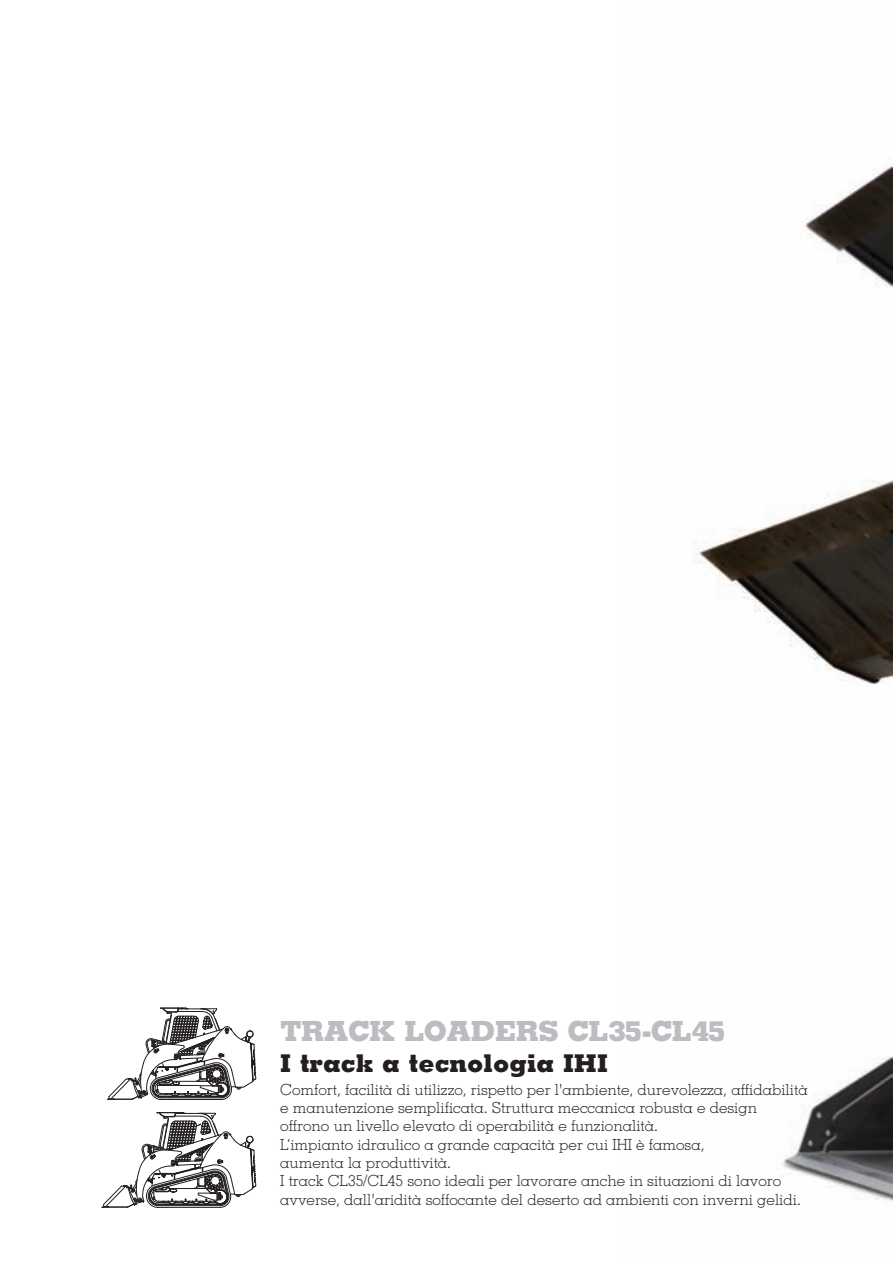
<style>
.page{position:relative;width:893px;height:1263px;background:#fff}
.page>*{position:absolute;margin:0;border:0;box-sizing:border-box;transform-origin:0 0}
.t1{font:800 27.75px "Memphis";letter-spacing:-.02em;color:#bcbdc0}
.t2{font:800 24.45px "Memphis";color:#231f20}
.t3{font:300 15.3px/18.3px "Memphis";color:#231f20}
</style>
<div class="page">
<img style="left:693px;top:165px;width:200px;height:1036px">
<svg style="left:107px;top:1008px;width:150px;height:92px"></svg>
<svg style="left:101px;top:1112px;width:156px;height:96px"></svg>
<h1 class="t1" style="left:280px;top:1021px;width:447px">TRACK LOADERS CL35-CL45</h1>
<h2 class="t2" style="left:280px;top:1054px;width:329px">I track a tecnologia IHI</h2>
<p class="t3" style="left:280px;top:1081px;width:529px">Comfort, facilità di utilizzo, rispetto per l'ambiente, durevolezza, affidabilità e manutenzione semplificata. Struttura meccanica robusta e design offrono un livello elevato di operabilità e funzionalità.<br>L’impianto idraulico a grande capacità per cui IHI è famosa,<br>aumenta la produttività.<br>I track CL35/CL45 sono ideali per lavorare anche in situazioni di lavoro avverse, dall'aridità soffocante del deserto ad ambienti con inverni gelidi.</p>
</div>
